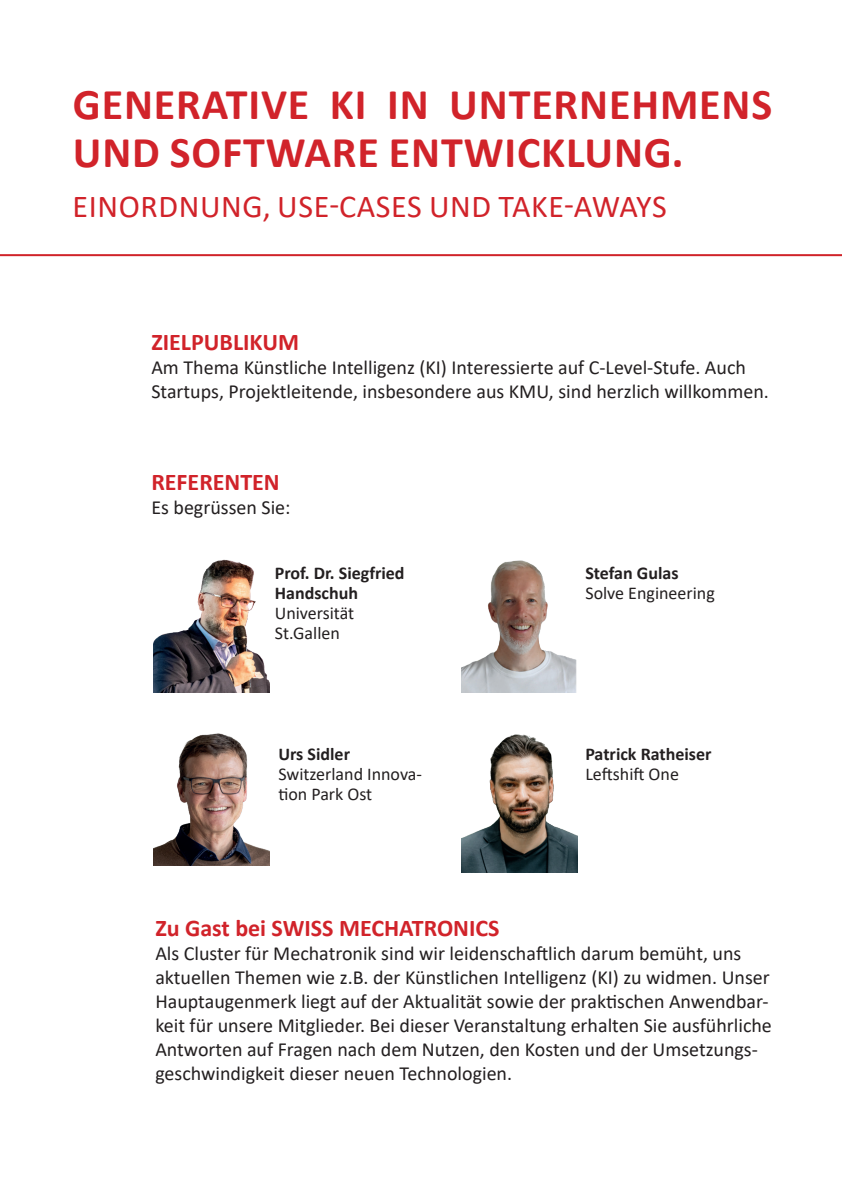
<style>
.page{position:relative;width:842px;height:1191px;background:#fff}
.page>*{position:absolute;margin:0;border:0;box-sizing:border-box;transform-origin:0 0}
.t1{font:700 44px/48.6px "Calibri";letter-spacing:.02em;color:#d1232a}
.t2{font:32px "Calibri";letter-spacing:.02em;color:#d1232a}
.t3{font:700 24px "Calibri";color:#d1232a}
.t4{font:20px/24px "Calibri";color:#231f20}
.t5{font:18px/20px "Calibri";color:#231f20}
.t6{font:700 18px/20px "Calibri";color:#231f20}
</style>
<div class="page">
<svg style="left:0;top:254px;width:842px;height:2px;background:#d3333a"></svg>
<img style="left:462px;top:734px;width:116px;height:138px">
<img style="left:153px;top:559px;width:116px;height:133px">
<img style="left:462px;top:560px;width:115px;height:132px">
<img style="left:153px;top:733px;width:116px;height:132px">
<h1 class="t1" style="left:73px;top:79px;width:701px">GENERATIVE KI IN UNTERNEHMENS<br>UND SOFTWARE ENTWICKLUNG.</h1>
<h2 class="t2" style="left:73px;top:184px;width:596px">EINORDNUNG, USE-CASES UND TAKE-AWAYS</h2>
<p class="t3" style="left:151px;top:325px;width:149px">ZIELPUBLIKUM</p>
<p class="t4" style="left:151px;top:355px;width:619px">Am Thema Künstliche Intelligenz (KI) Interessierte auf C-Level-Stufe. Auch<br>Startups, Projektleitende, insbesondere aus KMU, sind herzlich willkommen.</p>
<p class="t3" style="left:151px;top:464px;width:130px">REFERENTEN</p>
<p class="t4" style="left:151px;top:494px;width:141px">Es begrüssen Sie:</p>
<p class="t6" style="left:275px;top:563px;width:131px">Prof. Dr. Siegfried<br>Handschuh</p>
<p class="t5" style="left:275px;top:603px;width:81px">Universität<br>St.Gallen</p>
<p class="t6" style="left:278px;top:744px;width:73px">Urs Sidler</p>
<p class="t5" style="left:278px;top:764px;width:145px">Switzerland Innova&shy;tion Park Ost</p>
<p class="t6" style="left:585px;top:562px;width:95px">Stefan Gulas</p>
<p class="t5" style="left:585px;top:582px;width:131px">Solve Engineering</p>
<p class="t6" style="left:585px;top:744px;width:128px">Patrick Ratheiser</p>
<p class="t5" style="left:585px;top:764px;width:95px">Leftshift One</p>
<p class="t3" style="left:155px;top:911px;width:346px">Zu Gast bei SWISS MECHATRONICS</p>
<p class="t4" style="left:155px;top:940px;width:618px">Als Cluster für Mechatronik sind wir leidenschaftlich darum bemüht, uns aktuellen Themen wie z.B. der Künstlichen Intelligenz (KI) zu widmen. Unser Hauptaugenmerk liegt auf der Aktualität sowie der praktischen Anwendbar&shy;keit für unsere Mitglieder. Bei dieser Veranstaltung erhalten Sie ausführliche Antworten auf Fragen nach dem Nutzen, den Kosten und der Umsetzungs&shy;geschwindigkeit dieser neuen Technologien.</p>
</div>
